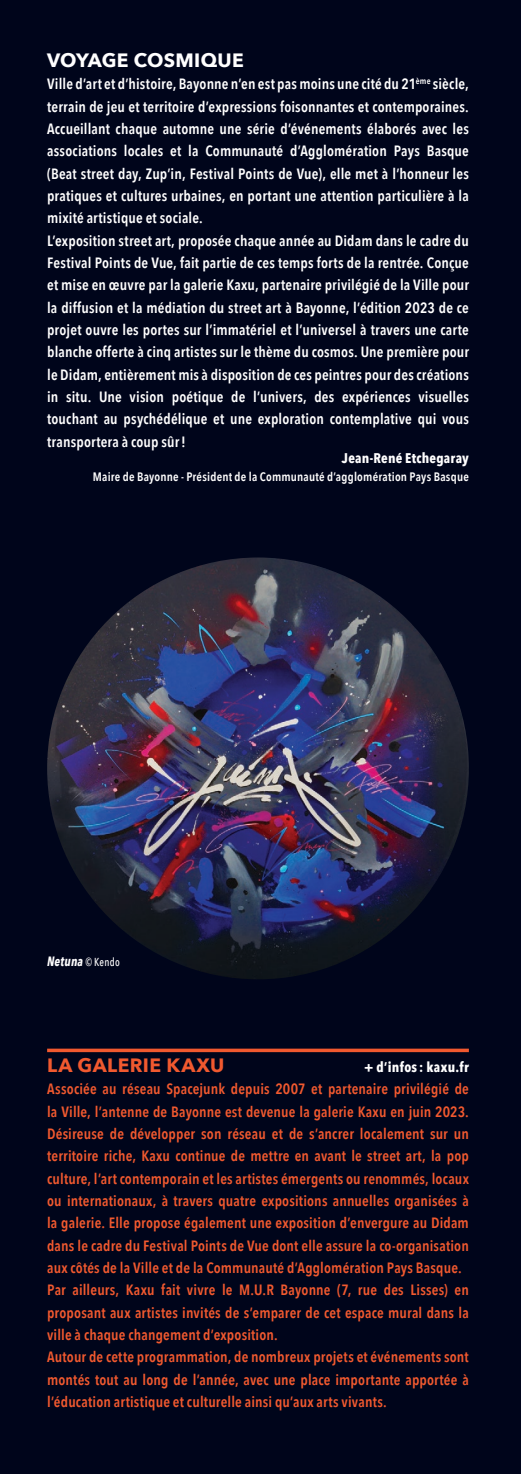
<style>
.page{position:relative;width:521px;height:1474px;background:#fff}
.page>*{position:absolute;margin:0;border:0;box-sizing:border-box;transform-origin:0 0}
.t1{font:700 19.25px "Avenir Next";letter-spacing:.015em;color:#fff}
.t2{font:700 19.25px "Avenir Next";letter-spacing:.02em;color:#f1592f}
.t3{font:600 14.88px/22.4px "Avenir Next Condensed";letter-spacing:.01em;color:#fff}
.t4{font:600 14.88px/22.4px "Avenir Next Condensed";letter-spacing:.01em;color:#f1592f}
.t5{font:700 14px "Avenir Next Condensed";letter-spacing:.015em;color:#fff}
.t6{font:italic 700 13.47px "Avenir Next Condensed";letter-spacing:.015em;color:#fff;scale:.91 1}
.t7{font:600 12.25px "Avenir Next Condensed";letter-spacing:.015em;color:#fff}
.s1{font-weight:500;font-style:normal;font-size:11.55px}
</style>
<div class="page">
<div style="left:0;top:0;width:521px;height:1473px;background:#00051b"></div>
<img style="left:47px;top:557px;width:422px;height:422px;border-radius:211px">
<svg style="left:47px;top:1048px;width:422px;height:4px;background:#ca4b2b"></svg>
<p class="t1" style="left:47px;top:44px;width:198px">VOYAGE COSMIQUE</p>
<p class="t3" style="left:47px;top:72px;width:423px">Ville d’art et d’histoire, Bayonne n’en est pas moins une cité du 21<sup>ème</sup> siècle, terrain de jeu et territoire d’expressions foisonnantes et contemporaines.<br>Accueillant chaque automne une série d’événements élaborés avec les associations locales et la Communauté d’Agglomération Pays Basque (Beat street day, Zup’in, Festival Points de Vue), elle met à l’honneur les pratiques et cultures urbaines, en portant une attention particulière à la mixité artistique et sociale.<br>L’exposition street art, proposée chaque année au Didam dans le cadre du Festival Points de Vue, fait partie de ces temps forts de la rentrée. Conçue et mise en œuvre par la galerie Kaxu, partenaire privilégié de la Ville pour la diffusion et la médiation du street art à Bayonne, l’édition 2023 de ce projet ouvre les portes sur l’immatériel et l’universel à travers une carte blanche offerte à cinq artistes sur le thème du cosmos. Une première pour le Didam, entièrement mis à disposition de ces peintres pour des créations in situ. Une vision poétique de l’univers, des expériences visuelles touchant au psychédélique et une exploration contemplative qui vous transportera à coup sûr!</p>
<p class="t5" style="left:342px;top:450px;width:128px">Jean-René Etchegaray</p>
<p class="t7" style="left:93px;top:466px;width:377px">Maire de Bayonne - Président de la Communauté d’agglomération Pays Basque</p>
<p class="t6" style="left:47px;top:953px;width:81px">Netuna <span class="s1">© Kendo</span></p>
<p class="t2" style="left:47px;top:1048px;width:179px">LA GALERIE KAXU</p>
<p class="t5" style="left:364px;top:1058px;width:106px">+ d’infos : kaxu.fr</p>
<p class="t4" style="left:47px;top:1077px;width:423px">Associée au réseau Spacejunk depuis 2007 et partenaire privilégié de la Ville, l’antenne de Bayonne est devenue la galerie Kaxu en juin 2023.<br>Désireuse de développer son réseau et de s’ancrer localement sur un territoire riche, Kaxu continue de mettre en avant le street art, la pop culture, l’art contemporain et les artistes émergents ou renommés, locaux ou internationaux, à travers quatre expositions annuelles organisées à la galerie. Elle propose également une exposition d’envergure au Didam dans le cadre du Festival Points de Vue dont elle assure la co-organisation aux côtés de la Ville et de la Communauté d’Agglomération Pays Basque.<br>Par ailleurs, Kaxu fait vivre le M.U.R Bayonne (7, rue des Lisses) en proposant aux artistes invités de s’emparer de cet espace mural dans la ville à chaque changement d’exposition.<br>Autour de cette programmation, de nombreux projets et événements sont montés tout au long de l’année, avec une place importante apportée à l’éducation artistique et culturelle ainsi qu’aux arts vivants.</p>
</div>
